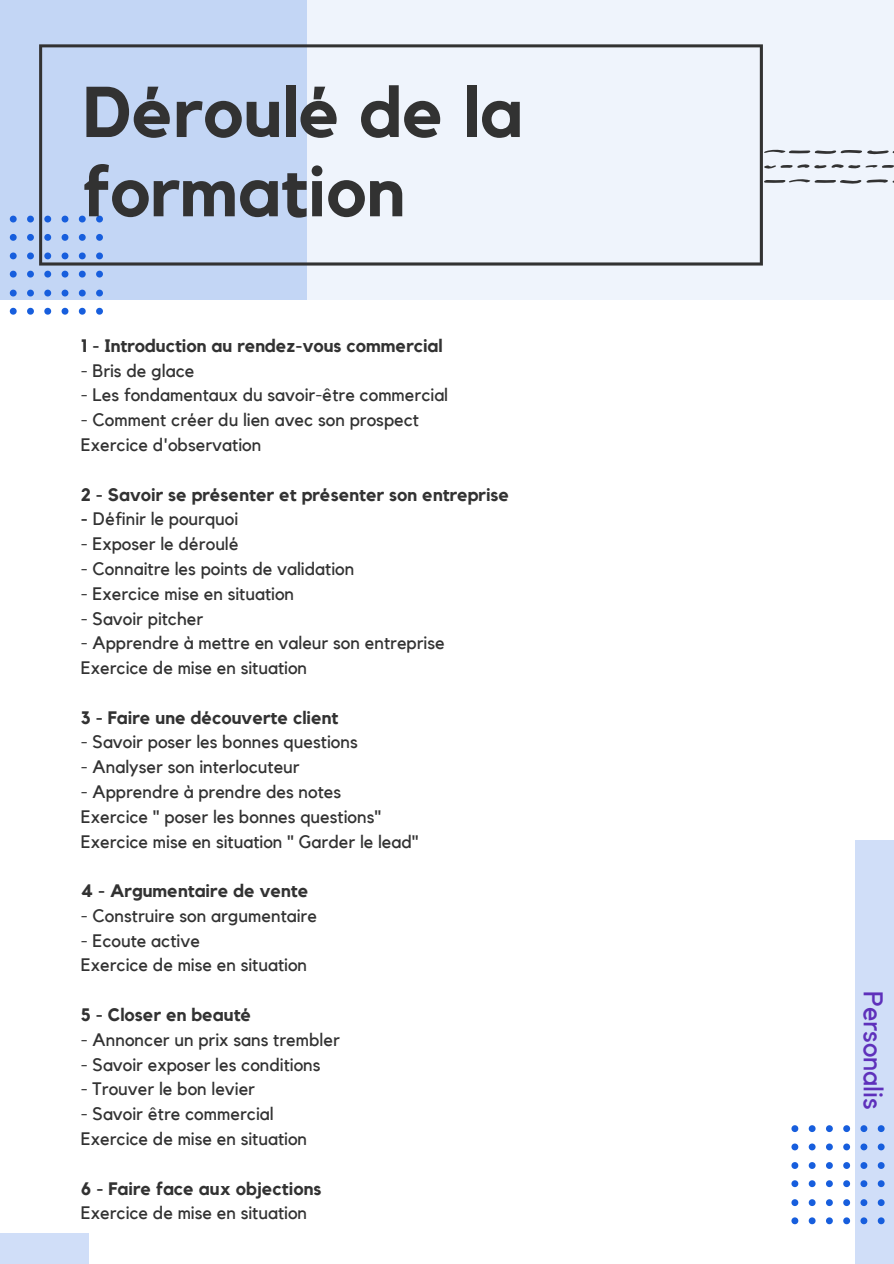
<style>
.page{position:relative;width:894px;height:1264px;background:#fff}
.page>*{position:absolute;margin:0;border:0;box-sizing:border-box;transform-origin:0 0}
.t1{font:700 70.95px/79.2px "Kollektif";color:#323232}
.t2{font:27px "Kollektif";color:#5e30bb}
.t3{font:18px "Kollektif";color:#323232}
.t4{font:700 18px "Kollektif";color:#323232}
.s1{font-weight:700}
</style>
<div class="page">
<div style="left:0;top:0;width:893px;height:300px;background:#eff4fc"></div>
<div style="left:0;top:0;width:306px;height:300px;background:#c3d6f5"></div>
<svg style="left:96px;top:308px;width:7px;height:7px"></svg>
<svg style="left:62px;top:308px;width:6px;height:7px"></svg>
<svg style="left:27px;top:308px;width:7px;height:7px"></svg>
<svg style="left:79px;top:308px;width:7px;height:7px"></svg>
<svg style="left:44px;top:308px;width:7px;height:7px"></svg>
<svg style="left:10px;top:308px;width:7px;height:7px"></svg>
<svg style="left:96px;top:289px;width:7px;height:7px"></svg>
<svg style="left:62px;top:289px;width:6px;height:7px"></svg>
<svg style="left:27px;top:289px;width:7px;height:7px"></svg>
<svg style="left:79px;top:289px;width:7px;height:7px"></svg>
<svg style="left:44px;top:289px;width:7px;height:7px"></svg>
<svg style="left:10px;top:289px;width:7px;height:7px"></svg>
<svg style="left:96px;top:271px;width:7px;height:6px"></svg>
<svg style="left:62px;top:271px;width:6px;height:6px"></svg>
<svg style="left:27px;top:271px;width:7px;height:6px"></svg>
<svg style="left:79px;top:271px;width:7px;height:6px"></svg>
<svg style="left:44px;top:271px;width:7px;height:6px"></svg>
<svg style="left:10px;top:271px;width:7px;height:6px"></svg>
<svg style="left:27px;top:252px;width:7px;height:7px"></svg>
<svg style="left:10px;top:252px;width:7px;height:7px"></svg>
<svg style="left:27px;top:234px;width:7px;height:7px"></svg>
<svg style="left:10px;top:234px;width:7px;height:7px"></svg>
<svg style="left:27px;top:216px;width:7px;height:6px"></svg>
<svg style="left:10px;top:216px;width:7px;height:6px"></svg>
<svg style="left:843px;top:1217px;width:6px;height:7px"></svg>
<svg style="left:808px;top:1217px;width:7px;height:7px"></svg>
<svg style="left:826px;top:1217px;width:6px;height:7px"></svg>
<svg style="left:791px;top:1217px;width:7px;height:7px"></svg>
<svg style="left:843px;top:1199px;width:6px;height:6px"></svg>
<svg style="left:808px;top:1199px;width:7px;height:6px"></svg>
<svg style="left:826px;top:1199px;width:6px;height:6px"></svg>
<svg style="left:791px;top:1199px;width:7px;height:6px"></svg>
<svg style="left:843px;top:1180px;width:6px;height:7px"></svg>
<svg style="left:808px;top:1180px;width:7px;height:7px"></svg>
<svg style="left:826px;top:1180px;width:6px;height:7px"></svg>
<svg style="left:791px;top:1180px;width:7px;height:7px"></svg>
<svg style="left:843px;top:1162px;width:6px;height:6px"></svg>
<svg style="left:808px;top:1162px;width:7px;height:6px"></svg>
<svg style="left:826px;top:1162px;width:6px;height:6px"></svg>
<svg style="left:791px;top:1162px;width:7px;height:6px"></svg>
<svg style="left:843px;top:1143px;width:6px;height:7px"></svg>
<svg style="left:808px;top:1143px;width:7px;height:7px"></svg>
<svg style="left:826px;top:1143px;width:6px;height:7px"></svg>
<svg style="left:791px;top:1143px;width:7px;height:7px"></svg>
<svg style="left:843px;top:1125px;width:6px;height:7px"></svg>
<svg style="left:808px;top:1125px;width:7px;height:7px"></svg>
<svg style="left:826px;top:1125px;width:6px;height:7px"></svg>
<svg style="left:791px;top:1125px;width:7px;height:7px"></svg>
<svg style="left:764px;top:150px;width:129px;height:4px"></svg>
<svg style="left:764px;top:179px;width:129px;height:4px"></svg>
<svg style="left:764px;top:164px;width:129px;height:5px"></svg>
<div style="left:855px;top:840px;width:38px;height:423px;background:#d0def8"></div>
<div style="left:0;top:1233px;width:89px;height:30px;background:#d0def8"></div>
<svg style="left:39px;top:44px;width:723px;height:221px"></svg>
<p class="t1" style="left:83px;top:75px;width:441px">Déroulé de la formation</p>
<p class="t4" style="left:81px;top:337px;width:363px">1 - Introduction au rendez-vous commercial</p>
<p class="t3" style="left:81px;top:362px;width:115px">- Bris de glace</p>
<p class="t3" style="left:81px;top:387px;width:368px">- Les fondamentaux du savoir-être commercial</p>
<p class="t3" style="left:81px;top:411px;width:339px">- Comment créer du lien avec son prospect</p>
<p class="t3" style="left:81px;top:436px;width:182px">Exercice d'observation</p>
<p class="t4" style="left:81px;top:486px;width:430px">2 - Savoir se présenter et présenter son entreprise</p>
<p class="t3" style="left:81px;top:511px;width:159px"><span class="s1">-</span> Définir le pourquoi</p>
<p class="t3" style="left:81px;top:535px;width:159px">- Exposer le déroulé</p>
<p class="t3" style="left:81px;top:560px;width:275px">- Connaitre les points de validation</p>
<p class="t3" style="left:81px;top:585px;width:215px">- Exercice mise en situation</p>
<p class="t3" style="left:81px;top:610px;width:124px">- Savoir pitcher</p>
<p class="t3" style="left:81px;top:634px;width:365px">- Apprendre à mettre en valeur son entreprise</p>
<p class="t3" style="left:81px;top:659px;width:228px">Exercice de mise en situation</p>
<p class="t4" style="left:81px;top:709px;width:259px">3 - Faire une découverte client</p>
<p class="t3" style="left:81px;top:733px;width:278px">- Savoir poser les bonnes questions</p>
<p class="t3" style="left:81px;top:758px;width:220px">- Analyser son interlocuteur</p>
<p class="t3" style="left:81px;top:783px;width:262px">- Apprendre à prendre des notes</p>
<p class="t3" style="left:81px;top:808px;width:302px">Exercice " poser les bonnes questions"</p>
<p class="t3" style="left:81px;top:833px;width:339px">Exercice mise en situation " Garder le lead"</p>
<p class="t4" style="left:81px;top:882px;width:229px">4 - Argumentaire de vente</p>
<p class="t3" style="left:81px;top:907px;width:237px">- Construire son argumentaire</p>
<p class="t3" style="left:81px;top:932px;width:120px">- Ecoute active</p>
<p class="t3" style="left:81px;top:956px;width:228px">Exercice de mise en situation</p>
<p class="t4" style="left:81px;top:1006px;width:172px">5 - Closer en beauté</p>
<p class="t3" style="left:81px;top:1031px;width:260px">- Annoncer un prix sans trembler</p>
<p class="t3" style="left:81px;top:1056px;width:241px">- Savoir exposer les conditions</p>
<p class="t3" style="left:81px;top:1080px;width:176px">- Trouver le bon levier</p>
<p class="t3" style="left:81px;top:1105px;width:194px">- Savoir être commercial</p>
<p class="t3" style="left:81px;top:1130px;width:228px">Exercice de mise en situation</p>
<p class="t4" style="left:81px;top:1179px;width:242px">6 - Faire face aux objections</p>
<p class="t3" style="left:81px;top:1204px;width:228px">Exercice de mise en situation</p>
<p class="t2" style="left:885px;top:990px;width:120px;rotate:90deg">Personalis</p>
</div>
